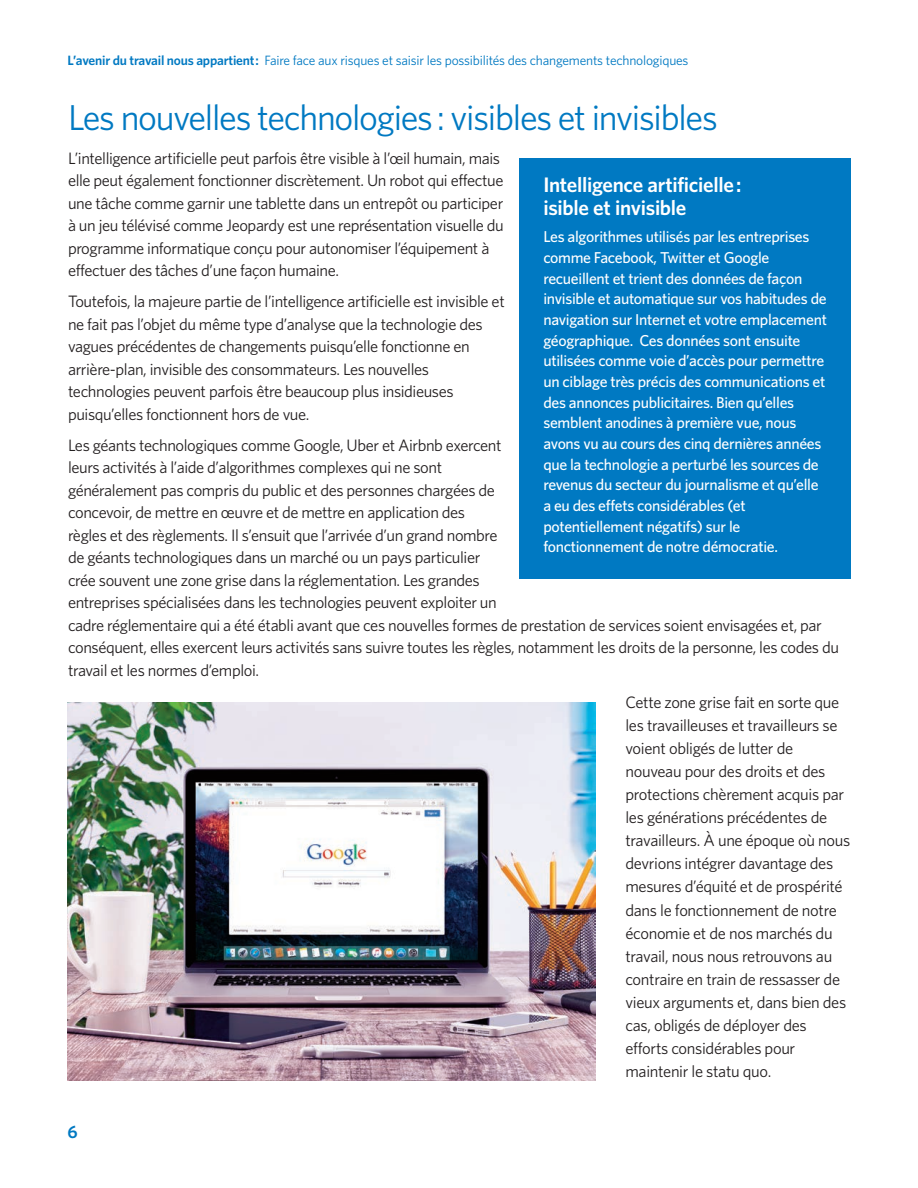
<style>
.page{position:relative;width:918px;height:1188px;background:#fff}
.page>*{position:absolute;margin:0;border:0;box-sizing:border-box;transform-origin:0 0}
.t1{font:36px "Whitney";letter-spacing:-.035em;color:#0079c2}
.t2{font:600 21px/23px "Whitney";letter-spacing:-.015em;color:#fff}
.t3{font:600 18px "Whitney";color:#0079c2}
.t4{font:16.5px/22.5px "Whitney";letter-spacing:-.025em;color:#231f20}
.t5{font:500 15.75px/20.7px "Whitney";letter-spacing:-.02em;color:#fff}
.t6{font:13.5px "Whitney";letter-spacing:-.015em;color:#0079c2}
.s1{font-weight:600}
</style>
<div class="page">
<div style="left:519px;top:158px;width:331px;height:421px;background:#0079c2"></div>
<img style="left:68px;top:702px;width:527px;height:378px">
<p class="t6" style="left:68px;top:55px;width:623px"><span class="s1">L’avenir du travail nous appartient :</span> Faire face aux risques et saisir les possibilités des changements technologiques</p>
<h1 class="t1" style="left:68px;top:105px;width:651px">Les nouvelles technologies : visibles et invisibles</h1>
<p class="t4" style="left:68px;top:148px;width:437px">L’intelligence artificielle peut parfois être visible à l’œil humain, mais elle peut également fonctionner discrètement. Un robot qui effectue une tâche comme garnir une tablette dans un entrepôt ou participer à un jeu télévisé comme Jeopardy est une représentation visuelle du programme informatique conçu pour autonomiser l’équipement à effectuer des tâches d’une façon humaine.</p>
<p class="t4" style="left:68px;top:292px;width:438px">Toutefois, la majeure partie de l’intelligence artificielle est invisible et ne fait pas l’objet du même type d’analyse que la technologie des vagues précédentes de changements puisqu’elle fonctionne en arrière-plan, invisible des consommateurs. Les nouvelles technologies peuvent parfois être beaucoup plus insidieuses puisqu’elles fonctionnent hors de vue.</p>
<p class="t4" style="left:68px;top:435px;width:772px">Les géants technologiques comme Google, Uber et Airbnb exercent<br>leurs activités à l’aide d’algorithmes complexes qui ne sont<br>généralement pas compris du public et des personnes chargées de<br>concevoir, de mettre en œuvre et de mettre en application des<br>règles et des règlements. Il s’ensuit que l’arrivée d’un grand nombre<br>de géants technologiques dans un marché ou un pays particulier<br>crée souvent une zone grise dans la réglementation. Les grandes<br>entreprises spécialisées dans les technologies peuvent exploiter un<br>cadre réglementaire qui a été établi avant que ces nouvelles formes de prestation de services soient envisagées et, par conséquent, elles exercent leurs activités sans suivre toutes les règles, notamment les droits de la personne, les codes du travail et les normes d’emploi.</p>
<p class="t4" style="left:625px;top:692px;width:226px;line-height:23.1px">Cette zone grise fait en sorte que les travailleuses et travailleurs se voient obligés de lutter de nouveau pour des droits et des protections chèrement acquis par les générations précédentes de travailleurs. À une époque où nous devrions intégrer davantage des mesures d’équité et de prospérité dans le fonctionnement de notre économie et de nos marchés du travail, nous nous retrouvons au contraire en train de ressasser de vieux arguments et, dans bien des cas, obligés de déployer des efforts considérables pour maintenir le statu quo.</p>
<p class="t2" style="left:543px;top:176px;width:199px">Intelligence artificielle : isible et invisible</p>
<p class="t5" style="left:543px;top:228px;width:285px">Les algorithmes utilisés par les entreprises comme Facebook, Twitter et Google recueillent et trient des données de façon invisible et automatique sur vos habitudes de navigation sur Internet et votre emplacement géographique. Ces données sont ensuite utilisées comme voie d’accès pour permettre un ciblage très précis des communications et des annonces publicitaires. Bien qu’elles semblent anodines à première vue, nous avons vu au cours des cinq dernières années que la technologie a perturbé les sources de revenus du secteur du journalisme et qu’elle a eu des effets considérables (et potentiellement négatifs) sur le fonctionnement de notre démocratie.</p>
<p class="t3" style="left:67px;top:1126px;width:12px">6</p>
</div>
